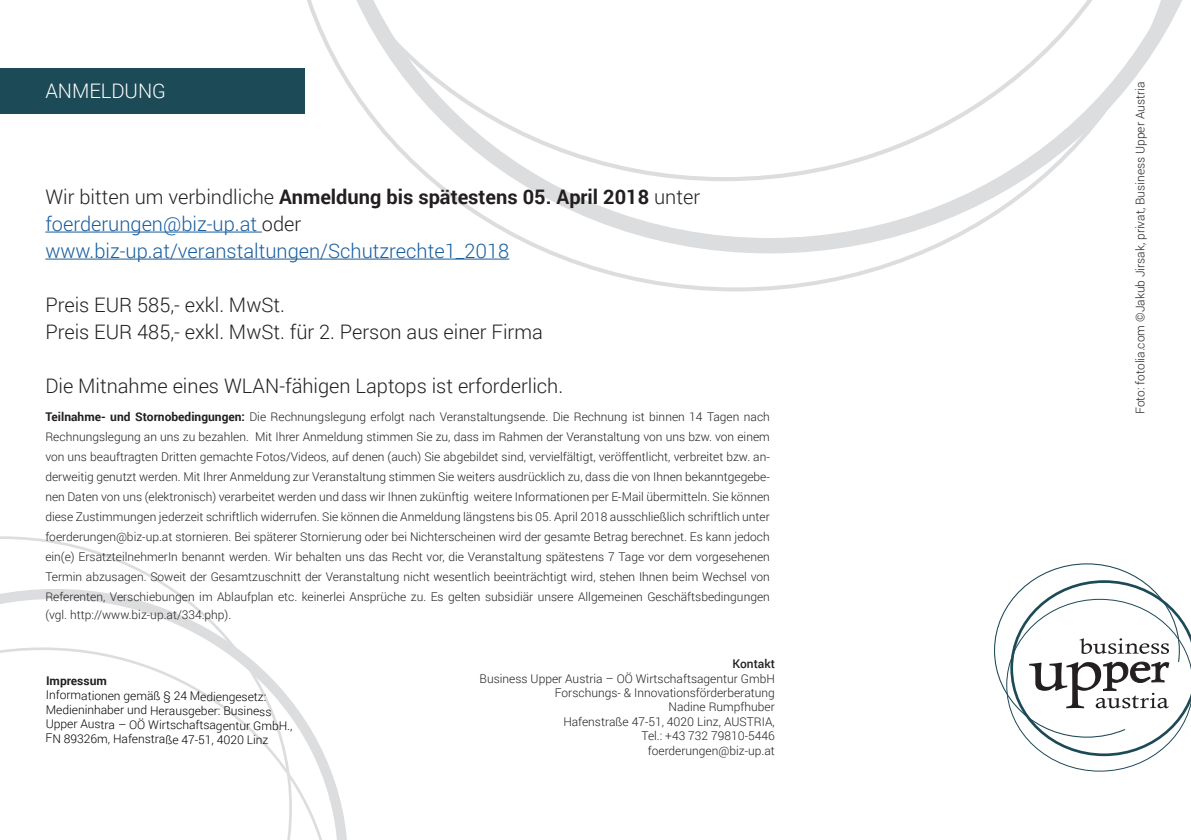
<style>
.page{position:relative;width:1191px;height:840px;background:#fff}
.page>*{position:absolute;margin:0;border:0;box-sizing:border-box;transform-origin:0 0}
.t1{font:300 20px "Roboto";color:#231f20}
.t2{font:300 20px "Roboto";color:#175d9e}
.t3{font:700 20px "Roboto";color:#231f20}
.t4{font:300 20px "Roboto";color:#fff}
.t5{font:300 12px/20px "Roboto";color:#231f20;text-align:justify}
.t6{font:300 12px "Roboto";color:#000}
.t7{font:700 12px "Roboto";color:#231f20}
.t8{font:500 12px "Roboto";color:#231f20}
.s1{font-weight:300}
.s2{color:#231f20}
.s3{font-weight:700}
</style>
<div class="page">
<svg style="left:334px;top:780px;width:13px;height:59px"></svg>
<svg style="left:292px;top:702px;width:42px;height:137px"></svg>
<svg style="left:0;top:536px;width:292px;height:303px"></svg>
<svg style="left:286px;top:0;width:896px;height:291px"></svg>
<svg style="left:278px;top:0;width:893px;height:181px"></svg>
<svg style="left:994px;top:563px;width:197px;height:209px"></svg>
<svg style="left:0;top:113px;width:1px;height:466px"></svg>
<hr style="left:45px;top:231px;width:217px;height:1px;background:#175d9e">
<hr style="left:45px;top:258px;width:464px;height:1px;background:#175d9e">
<div style="left:0;top:68px;width:304px;height:45px;background:#1d4a57"></div>
<hr style="left:1190px;top:588px;width:1px;height:45px;background:#1d4a57">
<p class="t4" style="left:45px;top:77px;width:122px">ANMELDUNG</p>
<p class="t3" style="left:45px;top:182px;width:656px"><span class="s1">Wir bitten um verbindliche</span> Anmeldung bis spätestens 05. April 2018 <span class="s1">unter</span></p>
<p class="t2" style="left:45px;top:209px;width:257px">foerderungen@biz-up.at <span class="s2">oder</span></p>
<p class="t2" style="left:45px;top:236px;width:465px">www.biz-up.at/veranstaltungen/Schutzrechte1_2018</p>
<p class="t1" style="left:45px;top:290px;width:241px">Preis EUR 585,- exkl. MwSt.</p>
<p class="t1" style="left:45px;top:317px;width:499px">Preis EUR 485,- exkl. MwSt. für 2. Person aus einer Firma</p>
<p class="t1" style="left:45px;top:371px;width:519px">Die Mitnahme eines WLAN-fähigen Laptops ist erforderlich.</p>
<p class="t5" style="left:45px;top:406px;width:726px"><span class="s3">Teilnahme- und Stornobedingungen:</span> Die Rechnungslegung erfolgt nach Veranstaltungsende. Die Rechnung ist binnen 14 Tagen nach Rechnungslegung an uns zu bezahlen. Mit Ihrer Anmeldung stimmen Sie zu, dass im Rahmen der Veranstaltung von uns bzw. von einem von uns beauftragten Dritten gemachte Fotos/Videos, auf denen (auch) Sie abgebildet sind, vervielfältigt, veröffentlicht, verbreitet bzw. an&shy;derweitig genutzt werden. Mit Ihrer Anmeldung zur Veranstaltung stimmen Sie weiters ausdrücklich zu, dass die von Ihnen bekanntgegebe&shy;nen Daten von uns (elektronisch) verarbeitet werden und dass wir Ihnen zukünftig weitere Informationen per E-Mail übermitteln. Sie können diese Zustimmungen jederzeit schriftlich widerrufen. Sie können die Anmeldung längstens bis 05. April 2018 ausschließlich schriftlich unter foerderungen@biz-up.at stornieren. Bei späterer Stornierung oder bei Nichterscheinen wird der gesamte Betrag berechnet. Es kann jedoch ein(e) ErsatzteilnehmerIn benannt werden. Wir behalten uns das Recht vor, die Veranstaltung spätestens 7 Tage vor dem vorgesehenen Termin abzusagen. Soweit der Gesamtzuschnitt der Veranstaltung nicht wesentlich beeinträchtigt wird, stehen Ihnen beim Wechsel von Referenten, Verschiebungen im Ablaufplan etc. keinerlei Ansprüche zu. Es gelten subsidiär unsere Allgemeinen Geschäftsbedingungen</p>
<p class="t5" style="left:45px;top:604px;width:187px">(vgl. http://www.biz-up.at/334.php).</p>
<p class="t7" style="left:46px;top:671px;width:62px;rotate:1deg">Impressum</p>
<p class="t6" style="left:46px;top:685px;width:222px;rotate:1deg">Informationen gemäß § 24 Mediengesetz:</p>
<p class="t6" style="left:46px;top:699px;width:227px;rotate:1deg">Medieninhaber und Herausgeber: Business</p>
<p class="t6" style="left:46px;top:714px;width:248px;rotate:1deg">Upper Austra – OÖ Wirtschaftsagentur GmbH.,</p>
<p class="t6" style="left:46px;top:728px;width:224px;rotate:1deg">FN 89326m, Hafenstraße 47-51, 4020 Linz</p>
<p class="t8" style="left:732px;top:655px;width:44px">Kontakt</p>
<p class="t5" style="left:479px;top:667px;width:297px">Business Upper Austria – OÖ Wirtschaftsagentur GmbH</p>
<p class="t5" style="left:555px;top:681px;width:221px">Forschungs- &amp; Innovationsförderberatung</p>
<p class="t5" style="left:668px;top:696px;width:108px">Nadine Rumpfhuber</p>
<p class="t5" style="left:563px;top:710px;width:213px">Hafenstraße 47-51, 4020 Linz, AUSTRIA,</p>
<p class="t5" style="left:641px;top:725px;width:135px">Tel.: +43 732 79810-5446</p>
<p class="t5" style="left:648px;top:739px;width:128px">foerderungen@biz-up.at</p>
<p class="t5" style="left:1129px;top:414px;width:333px;rotate:-90deg">Foto: fotolia.com ©Jakub Jirsak, privat, Business Upper Austria</p>
</div>
